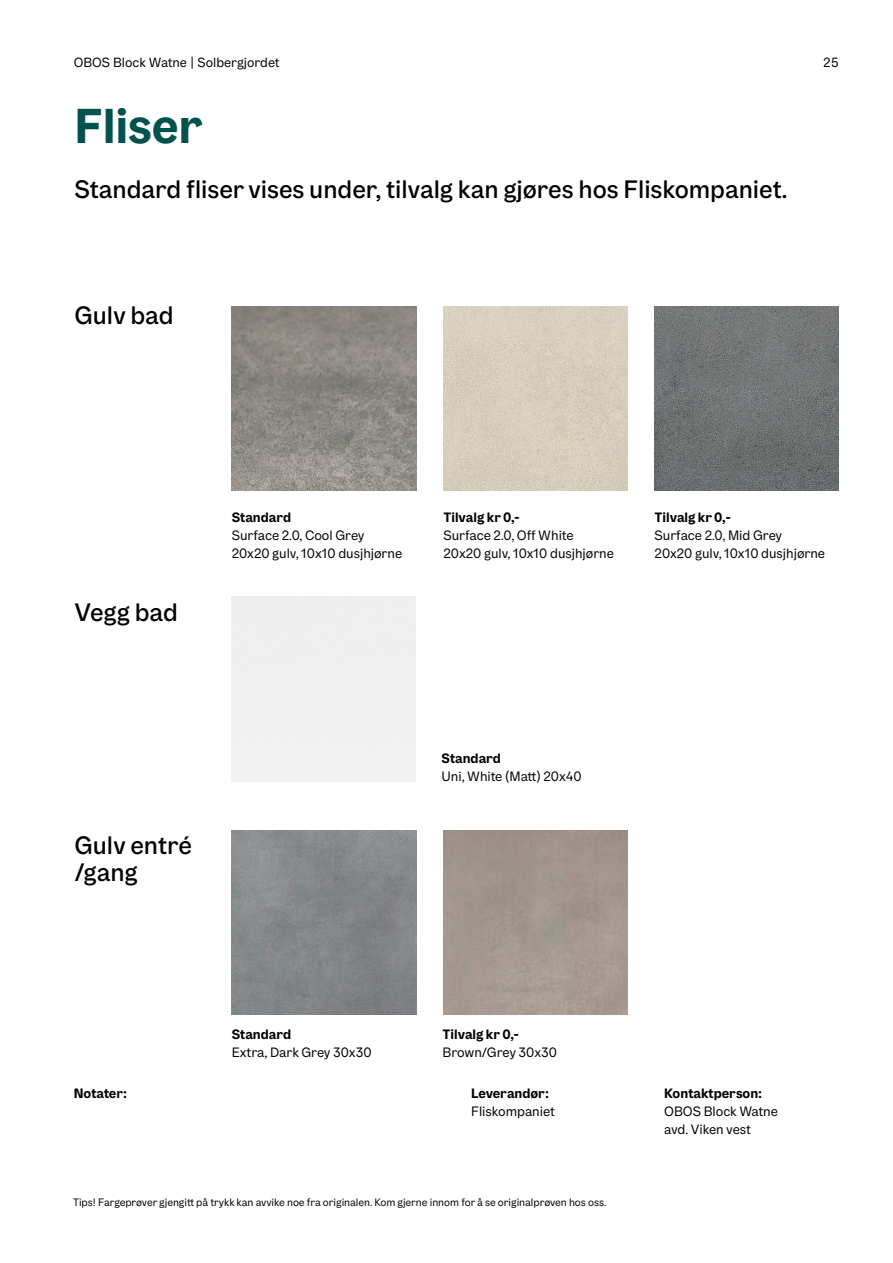
<style>
.page{position:relative;width:893px;height:1263px;background:#fff}
.page>*{position:absolute;margin:0;border:0;box-sizing:border-box;transform-origin:0 0}
.t1{font:700 49.5px "OBOS Text";letter-spacing:-.005em;color:#00524d}
.t2{font:500 25.5px/27px "OBOS Text";color:#000}
.t3{font:13.65px/18px "OBOS Text";color:#000}
.t4{font:700 13.65px "OBOS Text";color:#000}
.t5{font:13.5px "OBOS Text";color:#000}
.t6{font:10.8px "OBOS Text";color:#000}
</style>
<div class="page">
<img style="left:232px;top:306px;width:184px;height:184px">
<img style="left:443px;top:306px;width:185px;height:184px">
<img style="left:443px;top:830px;width:185px;height:185px">
<img style="left:655px;top:306px;width:184px;height:184px">
<img style="left:232px;top:830px;width:184px;height:185px">
<p class="t5" style="left:74px;top:54px;width:207px">OBOS Block Watne | Solbergjordet</p>
<p class="t5" style="left:823px;top:54px;width:18px">25</p>
<h1 class="t1" style="left:75px;top:94px;width:130px">Fliser</h1>
<h2 class="t2" style="left:75px;top:176px;width:714px">Standard fliser vises under, tilvalg kan gjøres hos Fliskompaniet.</h2>
<h2 class="t2" style="left:75px;top:302px;width:101px">Gulv bad</h2>
<h2 class="t2" style="left:75px;top:599px;width:105px">Vegg bad</h2>
<p class="t4" style="left:232px;top:509px;width:61px">Standard</p>
<p class="t3" style="left:232px;top:526px;width:172px">Surface 2.0, Cool Grey<br>20x20 gulv, 10x10 dusjhjørne</p>
<p class="t4" style="left:443px;top:508px;width:78px">Tilvalg kr 0,-</p>
<p class="t3" style="left:443px;top:526px;width:172px">Surface 2.0, Off White<br>20x20 gulv, 10x10 dusjhjørne</p>
<p class="t4" style="left:655px;top:508px;width:78px">Tilvalg kr 0,-</p>
<p class="t3" style="left:655px;top:526px;width:172px">Surface 2.0, Mid Grey<br>20x20 gulv, 10x10 dusjhjørne</p>
<h2 class="t2" style="left:75px;top:832px;width:119px">Gulv entré /gang</h2>
<p class="t4" style="left:441px;top:749px;width:61px">Standard</p>
<p class="t3" style="left:441px;top:767px;width:142px">Uni, White (Matt) 20x40</p>
<p class="t4" style="left:74px;top:1085px;width:55px">Notater:</p>
<p class="t4" style="left:232px;top:1025px;width:61px">Standard</p>
<p class="t3" style="left:232px;top:1043px;width:141px">Extra, Dark Grey 30x30</p>
<p class="t4" style="left:443px;top:1025px;width:78px">Tilvalg kr 0,-</p>
<p class="t3" style="left:443px;top:1043px;width:116px">Brown/Grey 30x30</p>
<p class="t4" style="left:471px;top:1085px;width:79px">Leverandør:</p>
<p class="t3" style="left:471px;top:1102px;width:85px">Fliskompaniet</p>
<p class="t6" style="left:73px;top:1195px;width:535px">Tips! Fargeprøver gjengitt på trykk kan avvike noe fra originalen. Kom gjerne innom for å se originalprøven hos oss.</p>
<p class="t4" style="left:664px;top:1085px;width:99px">Kontaktperson:</p>
<p class="t3" style="left:664px;top:1102px;width:115px">OBOS Block Watne avd. Viken vest</p>
</div>
